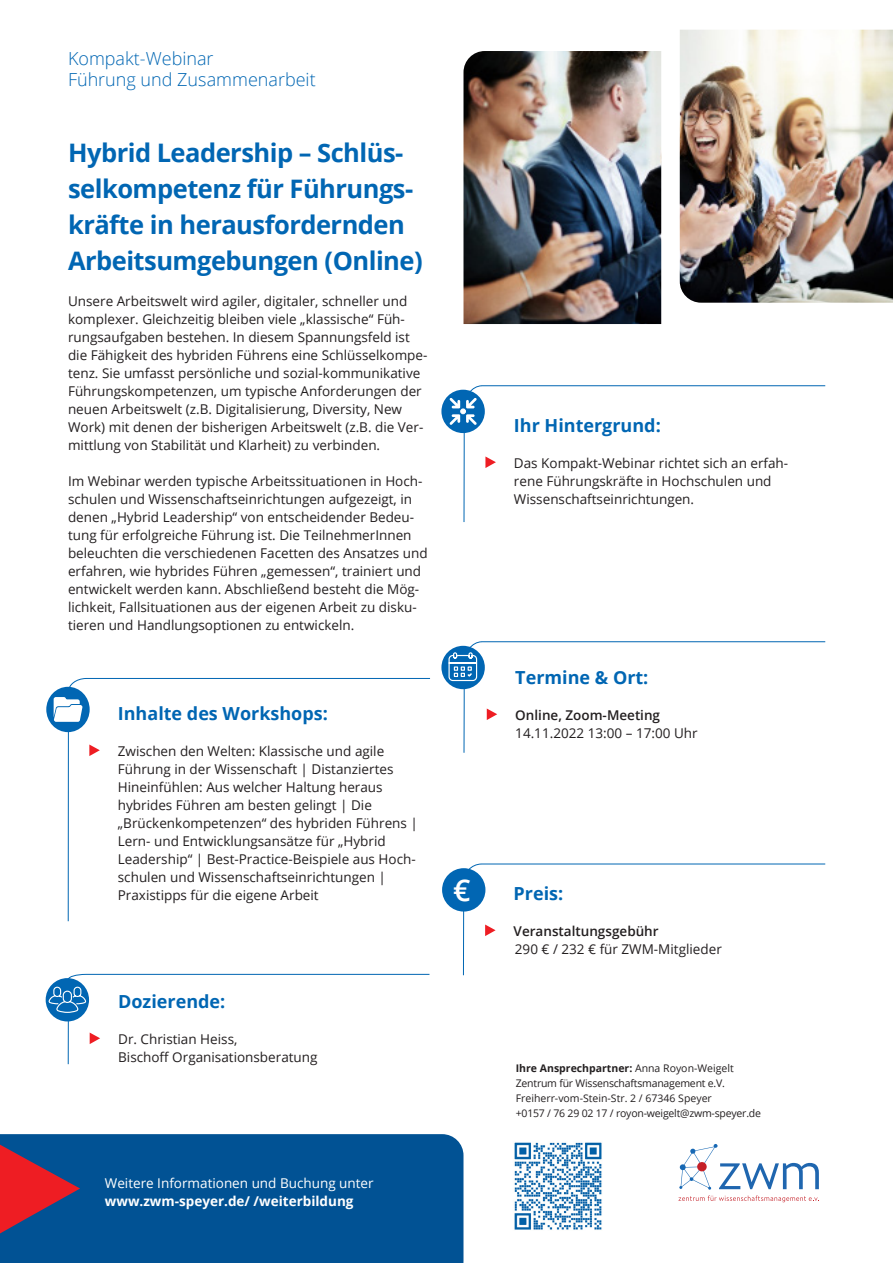
<style>
.page{position:relative;width:893px;height:1263px;background:#fff}
.page>*{position:absolute;margin:0;border:0;box-sizing:border-box;transform-origin:0 0}
.t1{font:600 30px "Open Sans";color:#fff}
.t2{font:700 25.5px/36px "Open Sans";letter-spacing:-.02em;color:#0166b3}
.t3{font:700 18px "Open Sans";color:#0166b3}
.t4{font:300 18px/21px "Open Sans";color:#0166b3}
.t5{font:13.5px/18px "Open Sans";color:#231f20}
.t6{font:13.5px "Open Sans";color:#fff}
.t7{font:700 13.5px "Open Sans";color:#fff}
.t8{font:600 13.5px "Open Sans";color:#231f20}
.t9{font:10.5px/15px "Open Sans";letter-spacing:-.02em;color:#231f20}
.s1{font-weight:600}
.s2{font-weight:700}
</style>
<div class="page">
<svg style="left:464px;top:385px;width:362px;height:137px"></svg>
<div style="left:441px;top:390px;width:44px;height:43px;background:#0166b3;border-radius:50%"></div>
<svg style="left:449px;top:398px;width:28px;height:27px"></svg>
<div style="left:46px;top:978px;width:43px;height:43px;background:#0166b3;border-radius:50%"></div>
<svg style="left:48px;top:974px;width:382px;height:90px"></svg>
<div style="left:0;top:1134px;width:463px;height:129px;background:#015294"></div>
<svg style="left:0;top:1144px;width:80px;height:89px;background:#77375b"></svg>
<img style="left:514px;top:1142px;width:88px;height:88px">
<img style="left:680px;top:30px;width:213px;height:273px">
<img style="left:463px;top:51px;width:198px;height:273px">
<svg style="left:68px;top:678px;width:362px;height:243px"></svg>
<div style="left:46px;top:687px;width:44px;height:45px;background:#0166b3;border-radius:50%"></div>
<svg style="left:54px;top:697px;width:28px;height:25px"></svg>
<svg style="left:463px;top:864px;width:363px;height:111px"></svg>
<div style="left:442px;top:868px;width:43px;height:43px;background:#0166b3;border-radius:50%"></div>
<div style="left:441px;top:646px;width:44px;height:43px;background:#0166b3;border-radius:50%"></div>
<svg style="left:448px;top:641px;width:378px;height:112px"></svg>
<svg style="left:678px;top:1144px;width:141px;height:58px"></svg>
<p class="t4" style="left:68px;top:47px;width:249px">Kompakt-Webinar<br>Führung und Zusammenarbeit</p>
<p class="t2" style="left:68px;top:134px;width:356px">Hybrid Leadership – Schlüs&shy;selkompetenz für Führungs&shy;kräfte in herausfordernden<br>Arbeitsumgebungen (Online)</p>
<p class="t5" style="left:68px;top:292px;width:361px">Unsere Arbeitswelt wird agiler, digitaler, schneller und komplexer. Gleichzeitig bleiben viele „klassische“ Füh&shy;rungsaufgaben bestehen. In diesem Spannungsfeld ist die Fähigkeit des hybriden Führens eine Schlüsselkompe&shy;tenz. Sie umfasst persönliche und sozial-kommunikative Führungskompetenzen, um typische Anforderungen der neuen Arbeitswelt (z.B. Digitalisierung, Diversity, New Work) mit denen der bisherigen Arbeitswelt (z.B. die Ver&shy;mittlung von Stabilität und Klarheit) zu verbinden.</p>
<p class="t5" style="left:68px;top:472px;width:361px">Im Webinar werden typische Arbeitssituationen in Hoch&shy;schulen und Wissenschaftseinrichtungen aufgezeigt, in denen „Hybrid Leadership“ von entscheidender Bedeu&shy;tung für erfolgreiche Führung ist. Die TeilnehmerInnen beleuchten die verschiedenen Facetten des Ansatzes und erfahren, wie hybrides Führen „gemessen“, trainiert und entwickelt werden kann. Abschließend besteht die Mög&shy;lichkeit, Fallsituationen aus der eigenen Arbeit zu disku&shy;tieren und Handlungsoptionen zu entwickeln.</p>
<p class="t3" style="left:118px;top:701px;width:212px">Inhalte des Workshops:</p>
<p class="t5" style="left:118px;top:742px;width:302px">Zwischen den Welten: Klassische und agile Führung in der Wissenschaft | Distanziertes Hineinfühlen: Aus welcher Haltung heraus hybrides Führen am besten gelingt | Die „Brückenkompetenzen“ des hybriden Führens | Lern- und Entwicklungsansätze für „Hybrid Leadership“ | Best-Practice-Beispiele aus Hoch&shy;schulen und Wissenschaftseinrichtungen | Praxistipps für die eigene Arbeit</p>
<p class="t1" style="left:453px;top:869px;width:19px">€</p>
<p class="t3" style="left:118px;top:989px;width:109px">Dozierende:</p>
<p class="t5" style="left:118px;top:1030px;width:201px">Dr. Christian Heiss,<br>Bischoff Organisationsberatung</p>
<p class="t6" style="left:105px;top:1174px;width:270px">Weitere Informationen und Buchung unter</p>
<p class="t7" style="left:105px;top:1192px;width:250px">www.zwm-speyer.de/ /weiterbildung</p>
<p class="t3" style="left:514px;top:413px;width:148px">Ihr Hintergrund:</p>
<p class="t5" style="left:514px;top:454px;width:276px">Das Kompakt-Webinar richtet sich an erfah&shy;rene Führungskräfte in Hochschulen und<br>Wissenschaftseinrichtungen.</p>
<p class="t3" style="left:515px;top:665px;width:135px">Termine &amp; Ort:</p>
<p class="t5" style="left:515px;top:706px;width:184px"><span class="s1">Online, Zoom-Meeting<br></span>14.11.2022 13:00 – 17:00 Uhr</p>
<p class="t3" style="left:514px;top:881px;width:51px">Preis:</p>
<p class="t8" style="left:514px;top:922px;width:147px">Veranstaltungsgebühr</p>
<p class="t5" style="left:515px;top:940px;width:208px">290 € / 232 € für ZWM-Mitglieder</p>
<p class="t9" style="left:516px;top:1061px;width:247px"><span class="s2">Ihre Ansprechpartner:</span> Anna Royon-Weigelt Zentrum für Wissenschaftsmanagement e.V.<br>Freiherr-vom-Stein-Str. 2 / 67346 Speyer<br>+0157 / 76 29 02 17 / royon-weigelt@zwm-speyer.de</p>
</div>
